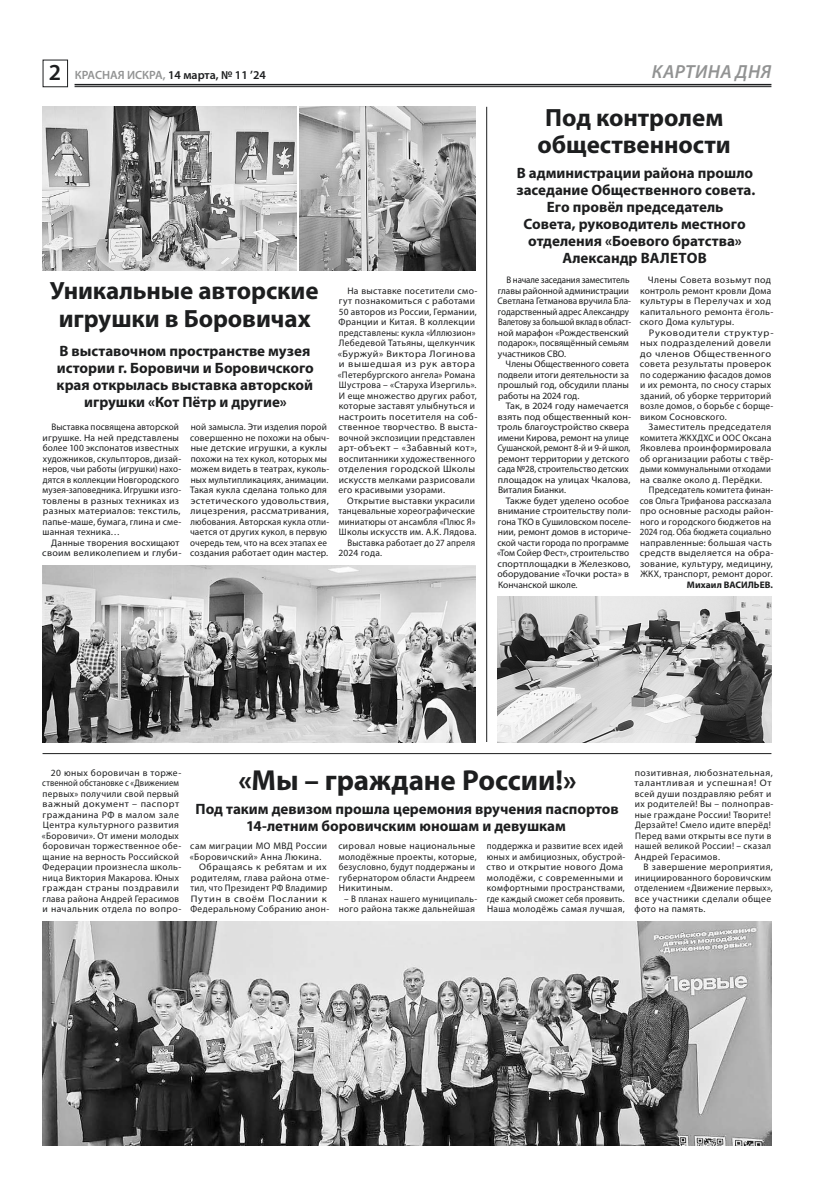
<style>
.page{position:relative;width:814px;height:1191px;background:#fff}
.page>*{position:absolute;margin:0;border:0;box-sizing:border-box;transform-origin:0 0}
.t1{font:29px "Myriad Pro Bold 2";letter-spacing:-.005em;color:#1d1e1f}
.t2{font:25px/27px "Myriad Pro Bold 2";letter-spacing:-.005em;color:#1d1e1f;text-align:center}
.t3{font:19px "Myriad Pro Semibold It 2";letter-spacing:.02em;color:#929393}
.t4{font:15px/17px "Myriad Pro Bold 2";color:#1d1e1f;text-align:center}
.t5{font:12px "Myriad Pro Semibold 2";color:#1d1e1f}
.t6{font:9.5px/10.5px "Myriad Pro Regular 2";letter-spacing:.025em;color:#1d1e1f}
.t7{font:9.5px/10.5px "Myriad Pro Regular 2";letter-spacing:.025em;color:#1d1e1f;scale:.96 1}
.t8{font:9.5px/10.5px "Myriad Pro Regular 2";letter-spacing:.025em;color:#1d1e1f;scale:.94 1}
.t9{font:9.5px/10.5px "Myriad Pro Regular 2";letter-spacing:.025em;color:#1d1e1f;scale:.95 1}
.t10{font:9.5px/10.5px "Myriad Pro Regular 2";letter-spacing:.005em;color:#1d1e1f}
.t11{font:9.5px/10.5px "Myriad Pro Regular 2";letter-spacing:.005em;color:#1d1e1f;scale:1.05 1}
.t12{font:9.5px/10.5px "Myriad Pro Regular 2";letter-spacing:-.005em;color:#1d1e1f;scale:.94 1}
.t13{font:9.5px/10.5px "Myriad Pro Regular 2";letter-spacing:.025em;color:#1d1e1f;scale:1.1 1}
.t14{font:9.5px/10.5px "Myriad Pro Regular 2";letter-spacing:.025em;color:#1d1e1f;scale:1.04 1}
.t15{font:9.5px "Myriad Pro Regular 2";letter-spacing:.055em;color:#1d1e1f;scale:1.05 1}
.t16{font:9.5px "Myriad Pro Regular 2";letter-spacing:.065em;color:#1d1e1f;scale:1.1 1}
.t17{font:9.5px "Myriad Pro Bold 2";letter-spacing:.005em;color:#1d1e1f}
.s1{font-size:23px}
.s2{color:#929393}
</style>
<div class="page">
<hr style="left:75px;top:84px;width:696px;height:1px;background:#1d1e1f">
<hr style="left:75px;top:86px;width:696px;height:1px;background:#1d1e1f">
<div style="left:43px;top:60px;width:25px;height:27px;border:1px solid #1d1e1f"></div>
<hr style="left:43px;top:753px;width:728px;height:1px;background:#1d1e1f">
<hr style="left:486px;top:107px;width:1px;height:635px;background:#1d1e1f">
<img style="left:43px;top:921px;width:728px;height:224px">
<img style="left:43px;top:566px;width:432px;height:176px">
<img style="left:43px;top:107px;width:253px;height:163px">
<img style="left:299px;top:107px;width:176px;height:163px">
<img style="left:497px;top:596px;width:274px;height:146px">
<p class="t5" style="left:49px;top:67px;width:218px"><span class="s1">2</span> <span class="s2">КРАСНАЯ ИСКРА,</span> 14 марта, № 11 ’24</p>
<h3 class="t3" style="left:651px;top:60px;width:121px">КАРТИНА ДНЯ</h3>
<h2 class="t2" style="left:537px;top:103px;width:195px">Под контролем общественности</h2>
<h2 class="t2" style="left:50px;top:277px;width:270px">Уникальные авторские игрушки в Боровичах</h2>
<h3 class="t4" style="left:57px;top:342px;width:259px">В выставочном пространстве музея истории г. Боровичи и Боровичского края открылась выставка авторской игрушки «Кот Пётр и другие»</h3>
<p class="t6" style="left:190px;top:421px;width:141px">ной замысла. Эти изделия порой совершенно не похожи на обыч&shy;ные детские игрушки, а куклы похожи на тех кукол, которых мы можем видеть в театрах, куколь&shy;ных мультипликациях, анимации.<br>Такая кукла сделана только для эстетического удовольствия, лицезрения, рассматривания, любования. Авторская кукла отли&shy;чается от других кукол, в первую очередь тем, что на всех этапах ее создания работает один мастер.</p>
<p class="t7" style="left:42px;top:421px;width:146px;text-indent:9px">Выставка посвящена авторской игрушке. На ней представлены более 100 экспонатов известных художников, скульпторов, дизай&shy;неров, чьи работы (игрушки) нахо&shy;дятся в коллекции Новгородского музея-заповедника. Игрушки изго&shy;товлены в разных техниках из разных материалов: текстиль, папье-маше, бумага, глина и сме&shy;шанная техника…</p>
<p class="t6" style="left:42px;top:537px;width:141px;text-align:right">Данные творения восхищают своим великолепием и глуби-</p>
<p class="t6" style="left:338px;top:285px;width:141px;text-indent:10px">На выставке посетители смо&shy;гут познакомиться с работами<br>50 авторов из России, Германии,<br>Франции и Китая. В коллекции представлены: кукла «Иллюзион»<br>Лебедевой Татьяны, щелкунчик «Буржуй» Виктора Логинова и вышедшая из рук автора «Петербургского ангела» Романа<br>Шустрова – «Старуха Изергиль».<br>И еще множество других работ, которые заставят улыбнуться и настроить посетителя на соб&shy;ственное творчество. В выста&shy;вочной экспозиции представлен арт-объект – «Забавный кот», воспитанники художественного отделения городской Школы искусств мелками разрисовали его красивыми узорами.</p>
<p class="t6" style="left:347px;top:495px;width:129px">Открытие выставки украсили</p>
<p class="t9" style="left:338px;top:505px;width:145px">танцевальные хореографические</p>
<p class="t9" style="left:339px;top:516px;width:146px">миниатюры от ансамбля «Плюс Я»</p>
<p class="t6" style="left:339px;top:526px;width:139px">Школы искусств им. А.К. Лядова.</p>
<p class="t8" style="left:347px;top:537px;width:137px">Выставка работает до 27 апреля</p>
<p class="t6" style="left:338px;top:547px;width:45px">2024 года.</p>
<h3 class="t4" style="left:516px;top:164px;width:240px">В администрации района прошло заседание Общественного совета.<br>Его провёл председатель<br>Совета, руководитель местного отделения «Боевого братства»<br>Александр ВАЛЕТОВ</h3>
<p class="t12" style="left:497px;top:275px;width:143px;text-indent:9px">В начале заседания заместитель главы районной администрации<br>Светлана Гетманова вручила Бла&shy;годарственный адрес Александру<br>Валетову за большой вклад в област&shy;ной марафон «Рождественский подарок», посвящённый семьям участников СВО.</p>
<p class="t6" style="left:498px;top:359px;width:133px;text-align:justify;text-indent:8px">Члены Общественного совета подвели итоги деятельности за прошлый год, обсудили планы работы на 2024 год.</p>
<p class="t11" style="left:497px;top:401px;width:129px;text-indent:8px">Так, в 2024 году намечается взять под общественный кон&shy;троль благоустройство сквера имени Кирова, ремонт на улице<br>Сушанской, ремонт 8-й и 9-й школ, ремонт территории у детского сада №28, строительство детских площадок на улицах Чкалова,<br>Виталия Бианки.</p>
<p class="t10" style="left:497px;top:495px;width:136px;text-indent:9px">Также будет уделено особое внимание строительству поли&shy;гона ТКО в Сушиловском поселе&shy;нии, ремонт домов в историче&shy;ской части города по программе «Том Сойер Фест», строительство спортплощадки в Железково, оборудование «Точки роста» в<br>Кончанской школе.</p>
<p class="t14" style="left:639px;top:275px;width:130px;text-indent:8px">Члены Совета возьмут под контроль ремонт кровли Дома культуры в Перелучах и ход капитального ремонта ёголь&shy;ского Дома культуры.</p>
<p class="t13" style="left:639px;top:327px;width:123px;text-indent:9px">Руководители структур&shy;ных подразделений довели до членов Общественного совета результаты проверок по содержанию фасадов домов и их ремонта, по сносу старых зданий, об уборке территорий возле домов, о борьбе с борще&shy;виком Сосновского.</p>
<p class="t6" style="left:639px;top:422px;width:135px;text-indent:9px">Заместитель председателя комитета ЖКХДХС и ООС Оксана<br>Яковлева проинформировала об организации работы с твёр&shy;дыми коммунальными отходами на свалке около д. Перёдки.</p>
<p class="t8" style="left:639px;top:485px;width:144px;text-indent:9px">Председатель комитета финан&shy;сов Ольга Трифанова рассказала про основные расходы район&shy;ного и городского бюджетов на<br>2024 год. Оба бюджета социально направленные: большая часть средств выделяется на обра&shy;зование, культуру, медицину,<br>ЖКХ, транспорт, ремонт дорог.</p>
<p class="t17" style="left:686px;top:578px;width:88px">Михаил ВАСИЛЬЕВ.</p>
<p class="t6" style="left:42px;top:767px;width:141px;text-indent:9px">20 юных боровичан в торже&shy;ственной обстановке с «Движением первых» получили свой первый важный документ – паспорт гражданина РФ в малом зале<br>Центра культурного развития «Боровичи». От имени молодых боровичан торжественное обе&shy;щание на верность Российской<br>Федерации произнесла школь&shy;ница Виктория Макарова. Юных граждан страны поздравили глава района Андрей Герасимов и начальник отдела по вопро-</p>
<h1 class="t1" style="left:238px;top:761px;width:339px">«Мы – граждане России!»</h1>
<h3 class="t4" style="left:195px;top:799px;width:425px">Под таким девизом прошла церемония вручения паспортов<br>14-летним боровичским юношам и девушкам</h3>
<p class="t6" style="left:190px;top:840px;width:138px">сам миграции МО МВД России</p>
<p class="t6" style="left:190px;top:851px;width:133px">«Боровичский» Анна Люкина.</p>
<p class="t15" style="left:199px;top:861px;width:123px">Обращаясь к ребятам и их</p>
<p class="t6" style="left:191px;top:872px;width:140px">родителям, глава района отме-</p>
<p class="t9" style="left:190px;top:882px;width:145px">тил, что Президент РФ Владимир</p>
<p class="t16" style="left:191px;top:892px;width:125px">Путин в своём Послании к</p>
<p class="t6" style="left:190px;top:903px;width:140px">Федеральному Собранию анон-</p>
<p class="t9" style="left:486px;top:840px;width:148px">поддержка и развитие всех идей юных и амбициозных, обустрой&shy;ство и открытие нового Дома молодёжи, с современными и комфортными пространствами, где каждый сможет себя проявить.<br>Наша молодёжь самая лучшая,</p>
<p class="t6" style="left:338px;top:840px;width:140px">сировал новые национальные молодёжные проекты, которые, безусловно, будут поддержаны и губернатором области Андреем<br>Никитиным.</p>
<p class="t7" style="left:339px;top:893px;width:146px;text-align:center">– В планах нашего муниципаль&shy;ного района также дальнейшая</p>
<p class="t6" style="left:634px;top:767px;width:140px">позитивная, любознательная, талантливая и успешная! От всей души поздравляю ребят и их родителей! Вы – полноправ&shy;ные граждане России! Творите!<br>Дерзайте! Смело идите вперёд!<br>Перед вами открыты все пути в нашей великой России! – сказал<br>Андрей Герасимов.</p>
<p class="t6" style="left:634px;top:861px;width:140px;text-indent:9px">В завершение мероприятия, инициированного боровичским отделением «Движение первых», все участники сделали общее фото на память.</p>
</div>
